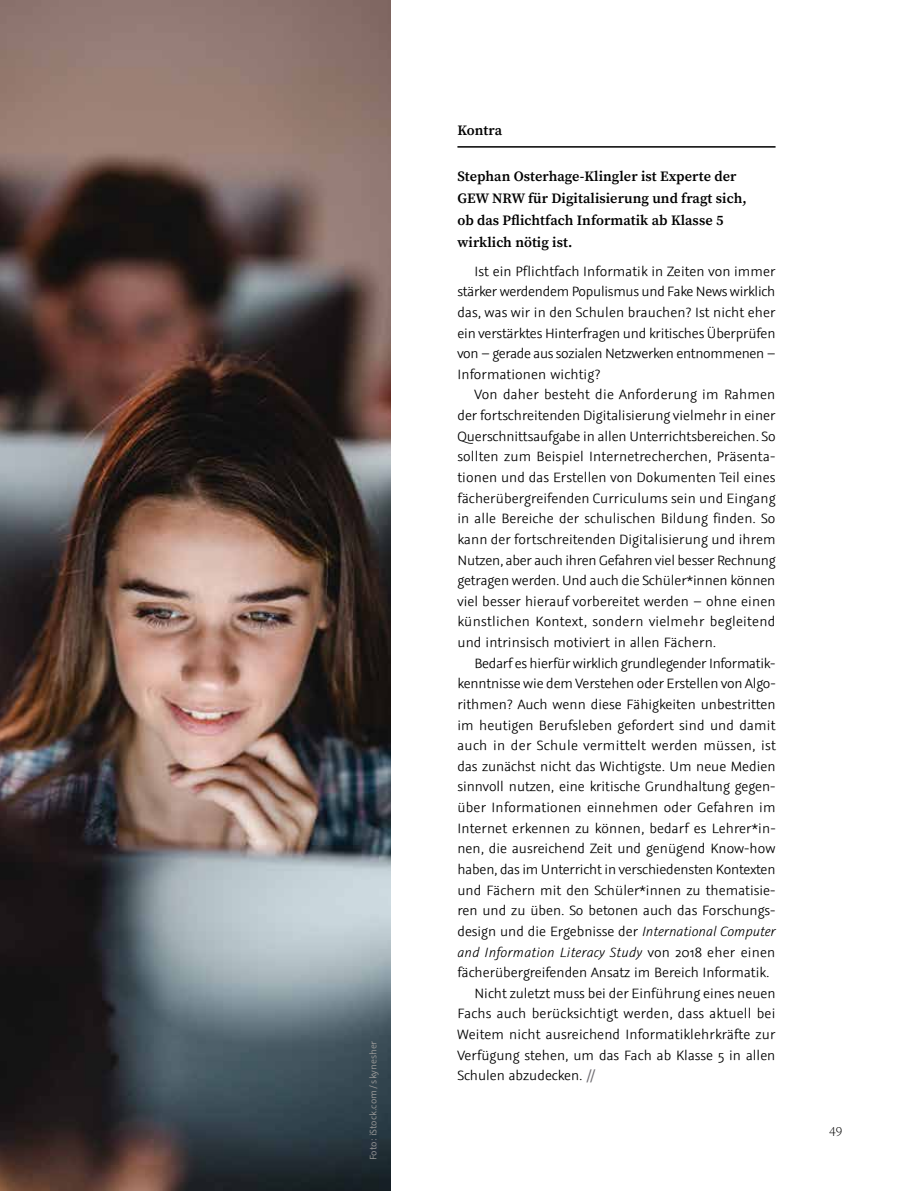
<style>
.page{position:relative;width:915px;height:1191px;background:#fff}
.page>*{position:absolute;margin:0;border:0;box-sizing:border-box;transform-origin:0 0}
.t1{font:300 15px/20.7px "Graublau Sans";color:#000;text-align:justify}
.t2{font:italic 300 15px "Graublau Sans";letter-spacing:.015em;color:#000}
.t3{font:300 15px "Graublau Sans";letter-spacing:.02em;color:#000}
.t4{font:600 14.25px/21.8px "Source Serif Pro";letter-spacing:.005em;color:#000}
.t5{font:300 13.5px "Source Serif Pro";color:#000}
.t6{font:10.5px "Graublau Sans";color:#9a9998}
.s1{font-style:italic}
.s2{font-style:normal}
.s3{font-family:"Source Serif Pro";font-weight:600;color:#716f74}
</style>
<div class="page">
<hr style="left:457px;top:146px;width:318px;height:2px;background:#000">
<img style="left:0;top:0;width:390px;height:1191px">
<p class="t6" style="left:367px;top:1160px;width:121px;rotate:-90deg">Foto: iStock.com/skynesher</p>
<p class="t4" style="left:457px;top:119px;width:46px">Kontra</p>
<p class="t4" style="left:457px;top:165px;width:291px">Stephan Osterhage-Klingler ist Experte der GEW NRW für Digitalisierung und fragt sich, ob das Pflichtfach Informatik ab Klasse 5 wirklich nötig ist.</p>
<p class="t1" style="left:457px;top:261px;width:319px;text-indent:17px">Ist ein Pflichtfach Informatik in Zeiten von immer stärker werdendem Populismus und Fake News wirklich das, was wir in den Schulen brauchen? Ist nicht eher ein verstärktes Hinterfragen und kritisches Überprüfen von – gerade aus sozialen Netzwerken entnommenen – Informationen wichtig?</p>
<p class="t1" style="left:457px;top:384px;width:319px;text-indent:17px">Von daher besteht die Anforderung im Rahmen der fortschreitenden Digitalisierung vielmehr in einer Querschnittsaufgabe in allen Unterrichtsbereichen. So sollten zum Beispiel Internetrecherchen, Präsenta&shy;tionen und das Erstellen von Dokumenten Teil eines fächerübergreifenden Curriculums sein und Eingang in alle Bereiche der schulischen Bildung finden. So kann der fortschreitenden Digitalisierung und ihrem Nutzen, aber auch ihren Gefahren viel besser Rechnung getragen werden. Und auch die Schüler*innen können viel besser hierauf vorbereitet werden – ohne einen künstlichen Kontext, sondern vielmehr begleitend und intrinsisch motiviert in allen Fächern.</p>
<p class="t1" style="left:474px;top:652px;width:302px">Bedarf es hierfür wirklich grundlegender Informatik-</p>
<p class="t1" style="left:457px;top:673px;width:319px">kenntnisse wie dem Verstehen oder Erstellen von Algo-</p>
<p class="t1" style="left:457px;top:694px;width:319px">rithmen? Auch wenn diese Fähigkeiten unbestritten</p>
<p class="t1" style="left:457px;top:714px;width:319px">im heutigen Berufsleben gefordert sind und damit</p>
<p class="t3" style="left:457px;top:736px;width:320px">auch in der Schule vermittelt werden müssen, ist</p>
<p class="t1" style="left:457px;top:756px;width:319px">das zunächst nicht das Wichtigste. Um neue Medien</p>
<p class="t1" style="left:457px;top:776px;width:319px">sinnvoll nutzen, eine kritische Grundhaltung gegen-</p>
<p class="t1" style="left:457px;top:797px;width:319px">über Informationen einnehmen oder Gefahren im</p>
<p class="t1" style="left:457px;top:817px;width:319px">Internet erkennen zu können, bedarf es Lehrer*in-</p>
<p class="t1" style="left:457px;top:838px;width:319px">nen, die ausreichend Zeit und genügend Know-how</p>
<p class="t1" style="left:457px;top:859px;width:319px">haben, das im Unterricht in verschiedensten Kontexten</p>
<p class="t1" style="left:457px;top:879px;width:319px">und Fächern mit den Schüler*innen zu thematisie-</p>
<p class="t1" style="left:457px;top:900px;width:319px">ren und zu üben. So betonen auch das Forschungs-</p>
<p class="t1" style="left:457px;top:921px;width:319px">design und die Ergebnisse der <span class="s1">International Computer</span></p>
<p class="t2" style="left:457px;top:943px;width:319px">and Information Literacy Study <span class="s2">von 2018 eher einen</span></p>
<p class="t1" style="left:457px;top:962px;width:313px">fächerübergreifenden Ansatz im Bereich Informatik.</p>
<p class="t1" style="left:474px;top:982px;width:302px">Nicht zuletzt muss bei der Einführung eines neuen</p>
<p class="t1" style="left:457px;top:1003px;width:319px">Fachs auch berücksichtigt werden, dass aktuell bei</p>
<p class="t1" style="left:457px;top:1024px;width:319px">Weitem nicht ausreichend Informatiklehrkräfte zur</p>
<p class="t1" style="left:457px;top:1044px;width:319px">Verfügung stehen, um das Fach ab Klasse 5 in allen</p>
<p class="t1" style="left:457px;top:1065px;width:140px">Schulen abzudecken. <span class="s3">//</span></p>
<p class="t5" style="left:829px;top:1122px;width:15px">49</p>
</div>
